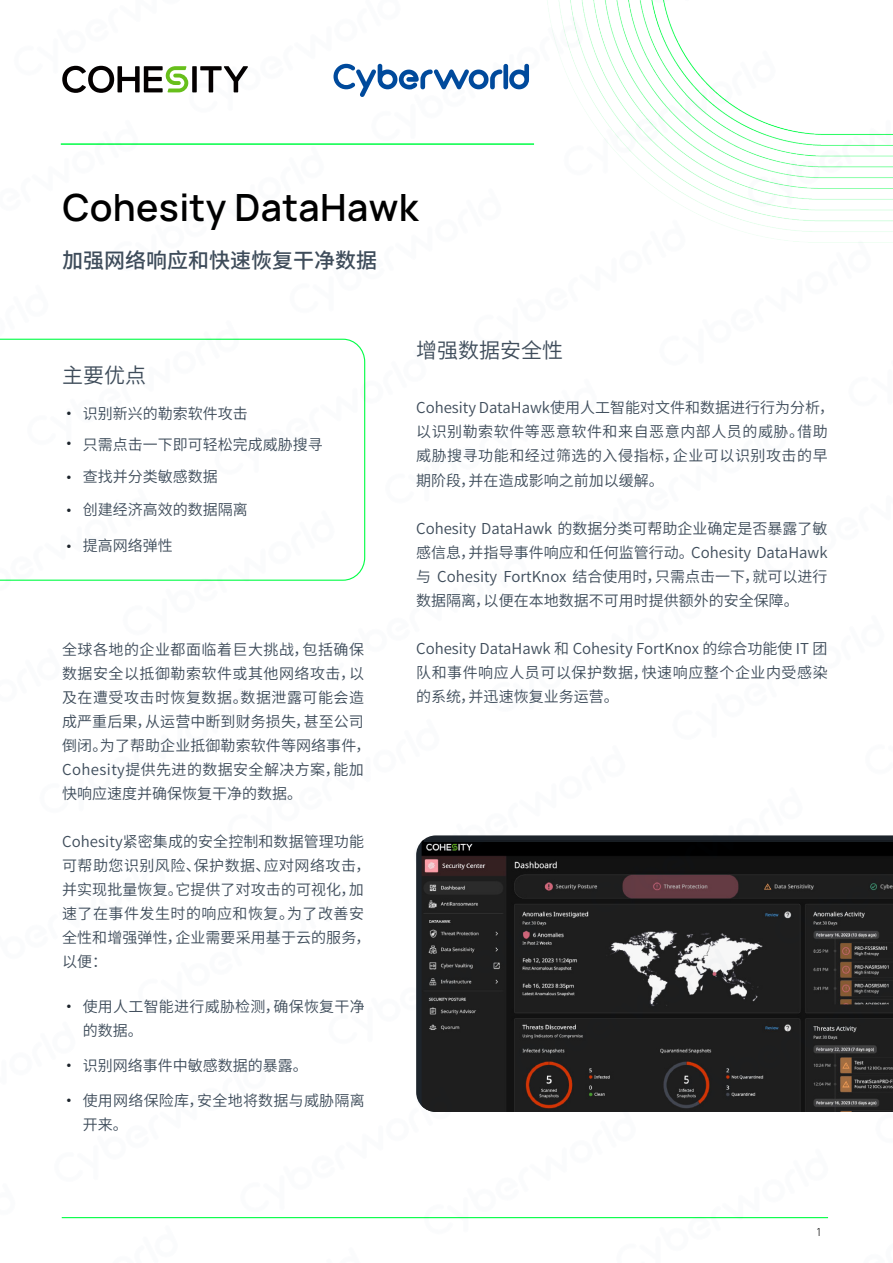
<style>
.page{position:relative;width:893px;height:1263px;background:#fff}
.page>*{position:absolute;margin:0;border:0;box-sizing:border-box;transform-origin:0 0}
.t1{font:600 36px "Manrope 3";letter-spacing:.01em;color:#000}
.t2{font:500 21px "Source Han Sans CN";color:#3e4c5a}
.t3{font:21px "Source Han Sans CN";color:#3e4c5a}
.t4{font:15px/24px "Source Han Sans CN";letter-spacing:.005em;color:#3e4c5a}
.t5{font:15px/24px "Source Han Sans CN";letter-spacing:.025em;color:#3e4c5a}
.t6{font:15px/24px "Source Han Sans CN";letter-spacing:.035em;color:#3e4c5a}
.t7{font:300 10.5px "Manrope 3";color:#000}
.s1{font-family:"Manrope Regular G Bpc EUC H";color:#1d242b}
</style>
<div class="page">
<img style="left:0;top:0;width:893px;height:1219px">
<h1 class="t1" style="left:62px;top:184px;width:358px">Cohesity DataHawk</h1>
<h2 class="t2" style="left:62px;top:248px;width:316px">加强网络响应和快速恢复干净数据</h2>
<h2 class="t3" style="left:62px;top:363px;width:85px">主要优点</h2>
<p class="t4" style="left:61px;top:402px;width:188px"><span class="s1">·</span> 识别新兴的勒索软件攻击</p>
<p class="t4" style="left:61px;top:429px;width:263px;line-height:32px"><span class="s1">·</span> 只需点击一下即可轻松完成威胁搜寻<span class="s1">·</span> 查找并分类敏感数据</p>
<p class="t4" style="left:61px;top:498px;width:188px"><span class="s1">·</span> 创建经济高效的数据隔离</p>
<p class="t4" style="left:61px;top:534px;width:113px"><span class="s1">·</span> 提高网络弹性</p>
<p class="t5" style="left:62px;top:638px;width:310px">全球各地的企业都面临着巨大挑战，包括确保数据安全以抵御勒索软件或其他网络攻击，以及在遭受攻击时恢复数据。数据泄露可能会造成严重后果，从运营中断到财务损失，甚至公司倒闭。为了帮助企业抵御勒索软件等网络事件，<br>Cohesity提供先进的数据安全解决方案，能加快响应速度并确保恢复干净的数据。</p>
<p class="t4" style="left:62px;top:830px;width:310px">Cohesity紧密集成的安全控制和数据管理功能可帮助您识别风险、保护数据、应对网络攻击，并实现批量恢复。它提供了对攻击的可视化，加速了在事件发生时的响应和恢复。为了改善安全性和增强弹性，企业需要采用基于云的服务，以便：</p>
<p class="t4" style="left:83px;top:994px;width:284px;text-indent:-21px"><span class="s1">·</span> 使用人工智能进行威胁检测，确保恢复干净的数据。</p>
<p class="t4" style="left:61px;top:1054px;width:248px"><span class="s1">·</span> 识别网络事件中敏感数据的暴露。</p>
<p class="t4" style="left:83px;top:1088px;width:284px;text-indent:-21px"><span class="s1">·</span> 使用网络保险库，安全地将数据与威胁隔离开来。</p>
<h2 class="t3" style="left:416px;top:338px;width:148px">增强数据安全性</h2>
<p class="t6" style="left:416px;top:396px;width:419px">Cohesity DataHawk使用人工智能对文件和数据进行行为分析，以识别勒索软件等恶意软件和来自恶意内部人员的威胁。借助威胁搜寻功能和经过筛选的入侵指标，企业可以识别攻击的早期阶段，并在造成影响之前加以缓解。</p>
<p class="t4" style="left:416px;top:516px;width:413px;text-align:justify">Cohesity DataHawk 的数据分类可帮助企业确定是否暴露了敏感信息，并指导事件响应和任何监管行动。Cohesity DataHawk与 Cohesity FortKnox 结合使用时，只需点击一下，就可以进行数据隔离，以便在本地数据不可用时提供额外的安全保障。</p>
<p class="t4" style="left:416px;top:636px;width:413px;text-align:justify">Cohesity DataHawk 和 Cohesity FortKnox 的综合功能使 IT 团队和事件响应人员可以保护数据，快速响应整个企业内受感染的系统，并迅速恢复业务运营。</p>
<p class="t7" style="left:817px;top:1226px;width:6px">1</p>
</div>
